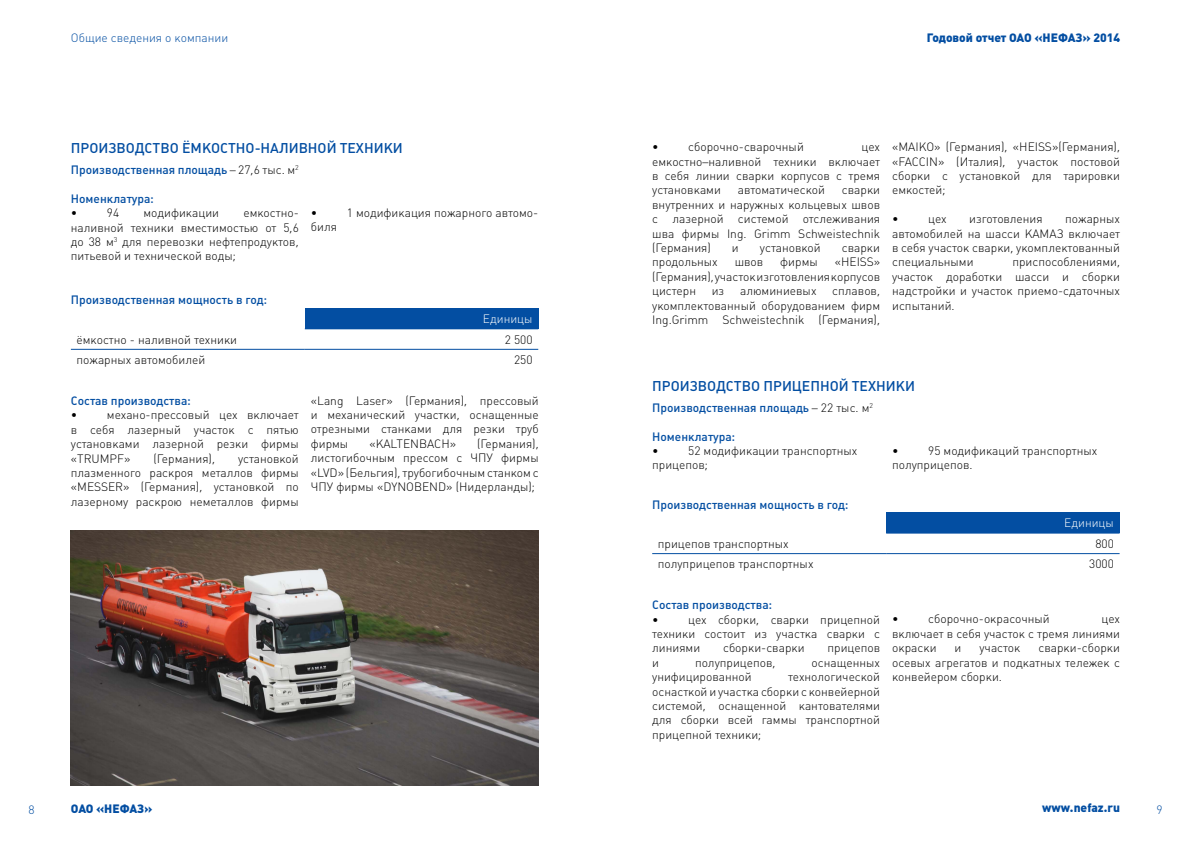
<style>
.page{position:relative;width:1191px;height:842px;background:#fff}
.page>*{position:absolute;margin:0;border:0;box-sizing:border-box;transform-origin:0 0}
.t1{font:500 14px "Plumb";color:#034ea2}
.t2{font:300 12px/14.4px "Plumb";color:#000;text-align:justify}
.t3{font:500 12px "Plumb";color:#034ea2}
.t4{font:900 12px "Plumb";color:#034ea2}
.t5{font:300 12px "Plumb";color:#034ea2}
.t6{font:300 12px "Plumb";color:#fff}
.s1{font-weight:300;color:#000}
</style>
<div class="page">
<div style="left:305px;top:308px;width:233px;height:21px;background:#034ea2"></div>
<hr style="left:305px;top:329px;width:233px;height:1px;background:#034ea2">
<hr style="left:71px;top:349px;width:234px;height:1px;background:#034ea2">
<hr style="left:305px;top:349px;width:233px;height:1px;background:#034ea2">
<div style="left:886px;top:513px;width:233px;height:20px;background:#034ea2"></div>
<hr style="left:886px;top:533px;width:233px;height:1px;background:#034ea2">
<hr style="left:652px;top:553px;width:234px;height:1px;background:#034ea2">
<hr style="left:886px;top:553px;width:233px;height:1px;background:#034ea2">
<img style="left:71px;top:530px;width:468px;height:255px">
<p class="t5" style="left:71px;top:31px;width:159px">Общие сведения о компании</p>
<p class="t1" style="left:71px;top:140px;width:20px">Произ</p>
<p class="t1" style="left:117px;top:140px;width:19px">водс</p>
<p class="t1" style="left:153px;top:140px;width:48px">тво ёмкос</p>
<p class="t1" style="left:228px;top:140px;width:146px">тно-наливной техники</p>
<p class="t3" style="left:71px;top:163px;width:229px">Производственная площадь <span class="s1">– 27,6 тыс. м</span><sup>2</sup></p>
<p class="t3" style="left:71px;top:192px;width:84px">Номенклатура:</p>
<p class="t2" style="left:71px;top:206px;width:8px">•</p>
<p class="t2" style="left:107px;top:206px;width:14px">94</p>
<p class="t2" style="left:143px;top:206px;width:77px">модификации</p>
<p class="t2" style="left:71px;top:206px;width:229px;text-indent:172px">емкостно&shy;наливной техники вместимостью от 5,6 до 38 м<sup>3</sup> для перевозки нефтепродуктов, питьевой и технической воды;</p>
<p class="t2" style="left:311px;top:205px;width:8px">•</p>
<p class="t2" style="left:347px;top:205px;width:193px">1 модификация пожарного автомо-</p>
<p class="t2" style="left:311px;top:220px;width:28px">биля</p>
<p class="t3" style="left:71px;top:293px;width:197px">Производственная мощность в год:</p>
<p class="t6" style="left:483px;top:312px;width:51px">Единицы</p>
<p class="t2" style="left:77px;top:332px;width:162px">ёмкостно - наливной техники</p>
<p class="t2" style="left:505px;top:332px;width:29px">2 500</p>
<p class="t2" style="left:77px;top:353px;width:130px">пожарных автомобилей</p>
<p class="t2" style="left:514px;top:353px;width:20px">250</p>
<p class="t3" style="left:71px;top:394px;width:121px">Состав производства:</p>
<p class="t2" style="left:71px;top:408px;width:8px">•</p>
<p class="t2" style="left:71px;top:408px;width:229px;text-indent:36px">механо-прессовый цех включает в себя лазерный участок с пятью установками лазерной резки фирмы «TRUMPF»</p>
<p class="t2" style="left:153px;top:451px;width:63px">(Германия),</p>
<p class="t2" style="left:71px;top:451px;width:229px;text-indent:167px">установкой плазменного раскроя металлов фирмы «MESSER» (Германия), установкой по лазерному раскрою неметаллов фирмы</p>
<p class="t2" style="left:311px;top:393px;width:229px">«Lang Laser» (Германия), прессовый и механический участки, оснащенные отрезными станками для резки труб фирмы</p>
<p class="t2" style="left:311px;top:436px;width:229px;text-indent:166px">(Германия), листогибочным прессом с ЧПУ фирмы «LVD» (Бельгия), трубогибочным станком с ЧПУ фирмы «DYNOBEND» (Нидерланды);</p>
<p class="t2" style="left:369px;top:436px;width:88px">«KALTENBACH»</p>
<p class="t4" style="left:926px;top:31px;width:195px">Годовой отчет ОАО «НЕФАЗ» 2014</p>
<p class="t2" style="left:652px;top:140px;width:8px">•</p>
<p class="t2" style="left:688px;top:140px;width:117px">сборочно-сварочный</p>
<p class="t2" style="left:652px;top:140px;width:229px;text-indent:209px">цех емкостно–наливной техники включает в себя линии сварки корпусов с тремя установками</p>
<p class="t2" style="left:737px;top:183px;width:89px">автоматической</p>
<p class="t2" style="left:652px;top:183px;width:229px;text-indent:190px">сварки внутренних и наружных кольцевых швов с лазерной системой отслеживания шва фирмы Ing. Grimm Schweistechnik (Германия)</p>
<p class="t2" style="left:732px;top:241px;width:8px">и</p>
<p class="t2" style="left:760px;top:241px;width:62px">установкой</p>
<p class="t2" style="left:842px;top:241px;width:40px">сварки</p>
<p class="t2" style="left:652px;top:255px;width:229px;text-indent:183px">«HEISS» (Германия), участок изготовления корпусов цистерн</p>
<p class="t2" style="left:652px;top:255px;width:67px">продольных</p>
<p class="t2" style="left:734px;top:255px;width:30px">швов</p>
<p class="t2" style="left:780px;top:255px;width:39px">фирмы</p>
<p class="t2" style="left:652px;top:284px;width:229px;text-indent:180px">сплавов, укомплектованный оборудованием фирм Ing.Grimm Schweistechnik (Германия),</p>
<p class="t2" style="left:712px;top:284px;width:14px">из</p>
<p class="t2" style="left:740px;top:284px;width:78px">алюминиевых</p>
<p class="t2" style="left:892px;top:140px;width:229px">«MAIKO» (Германия), «HEISS»(Германия), «FACCIN» (Италия), участок постовой сборки с установкой для тарировки емкостей;</p>
<p class="t2" style="left:892px;top:212px;width:8px">•</p>
<p class="t2" style="left:928px;top:212px;width:20px">цех</p>
<p class="t2" style="left:969px;top:212px;width:75px">изготовления</p>
<p class="t2" style="left:892px;top:212px;width:229px;text-indent:173px">пожарных автомобилей на шасси КАМАЗ включает в себя участок сварки, укомплектованный специальными</p>
<p class="t2" style="left:892px;top:255px;width:229px;text-indent:120px">приспособлениями, участок доработки шасси и сборки надстройки и участок приемо-сдаточных испытаний.</p>
<p class="t1" style="left:652px;top:378px;width:20px">Произ</p>
<p class="t1" style="left:698px;top:378px;width:19px">водс</p>
<p class="t1" style="left:734px;top:378px;width:40px">тво при</p>
<p class="t1" style="left:792px;top:378px;width:20px">цепно</p>
<p class="t1" style="left:838px;top:378px;width:48px">й техники</p>
<p class="t3" style="left:652px;top:401px;width:222px">Производственная площадь <span class="s1">– 22 тыс. м</span><sup>2</sup></p>
<p class="t3" style="left:652px;top:429px;width:84px">Номенклатура:</p>
<p class="t2" style="left:652px;top:444px;width:8px">•</p>
<p class="t2" style="left:892px;top:443px;width:207px;text-indent:36px">95 модификаций транспортных полуприцепов.</p>
<p class="t2" style="left:652px;top:444px;width:207px;text-indent:36px">52 модификации транспортных прицепов;</p>
<p class="t2" style="left:892px;top:443px;width:8px">•</p>
<p class="t3" style="left:652px;top:497px;width:197px">Производственная мощность в год:</p>
<p class="t6" style="left:1064px;top:516px;width:51px">Единицы</p>
<p class="t2" style="left:658px;top:537px;width:132px">прицепов транспортных</p>
<p class="t2" style="left:1095px;top:537px;width:20px">800</p>
<p class="t2" style="left:658px;top:557px;width:157px">полуприцепов транспортных</p>
<p class="t2" style="left:1089px;top:557px;width:26px">3000</p>
<p class="t3" style="left:652px;top:598px;width:121px">Состав производства:</p>
<p class="t2" style="left:652px;top:612px;width:8px">•</p>
<p class="t2" style="left:652px;top:612px;width:229px;text-indent:36px">цех сборки, сварки прицепной техники состоит из участка сварки с линиями</p>
<p class="t2" style="left:723px;top:641px;width:83px">сборки-сварки</p>
<p class="t2" style="left:827px;top:641px;width:54px">прицепов</p>
<p class="t2" style="left:652px;top:655px;width:8px">и</p>
<p class="t2" style="left:695px;top:655px;width:82px">полуприцепов,</p>
<p class="t2" style="left:811px;top:655px;width:70px">оснащенных</p>
<p class="t2" style="left:652px;top:670px;width:101px">унифицированной</p>
<p class="t2" style="left:652px;top:670px;width:229px;text-indent:136px">технологической оснасткой и участка сборки с конвейерной системой, оснащенной кантователями для сборки всей гаммы транспортной прицепной техники;</p>
<p class="t2" style="left:892px;top:612px;width:8px">•</p>
<p class="t2" style="left:928px;top:612px;width:123px">сборочно-окрасочный</p>
<p class="t2" style="left:892px;top:612px;width:229px;text-indent:209px">цех включает в себя участок с тремя линиями окраски</p>
<p class="t2" style="left:892px;top:641px;width:229px;text-indent:146px">сварки-сборки осевых агрегатов и подкатных тележек с конвейером сборки.</p>
<p class="t2" style="left:954px;top:641px;width:8px">и</p>
<p class="t2" style="left:979px;top:641px;width:43px">участок</p>
<p class="t4" style="left:71px;top:802px;width:83px">ОАО «НЕФАЗ»</p>
<p class="t4" style="left:1042px;top:801px;width:79px">www.nefaz.ru</p>
<p class="t5" style="left:28px;top:802px;width:8px">8</p>
<p class="t5" style="left:1156px;top:802px;width:8px">9</p>
</div>
